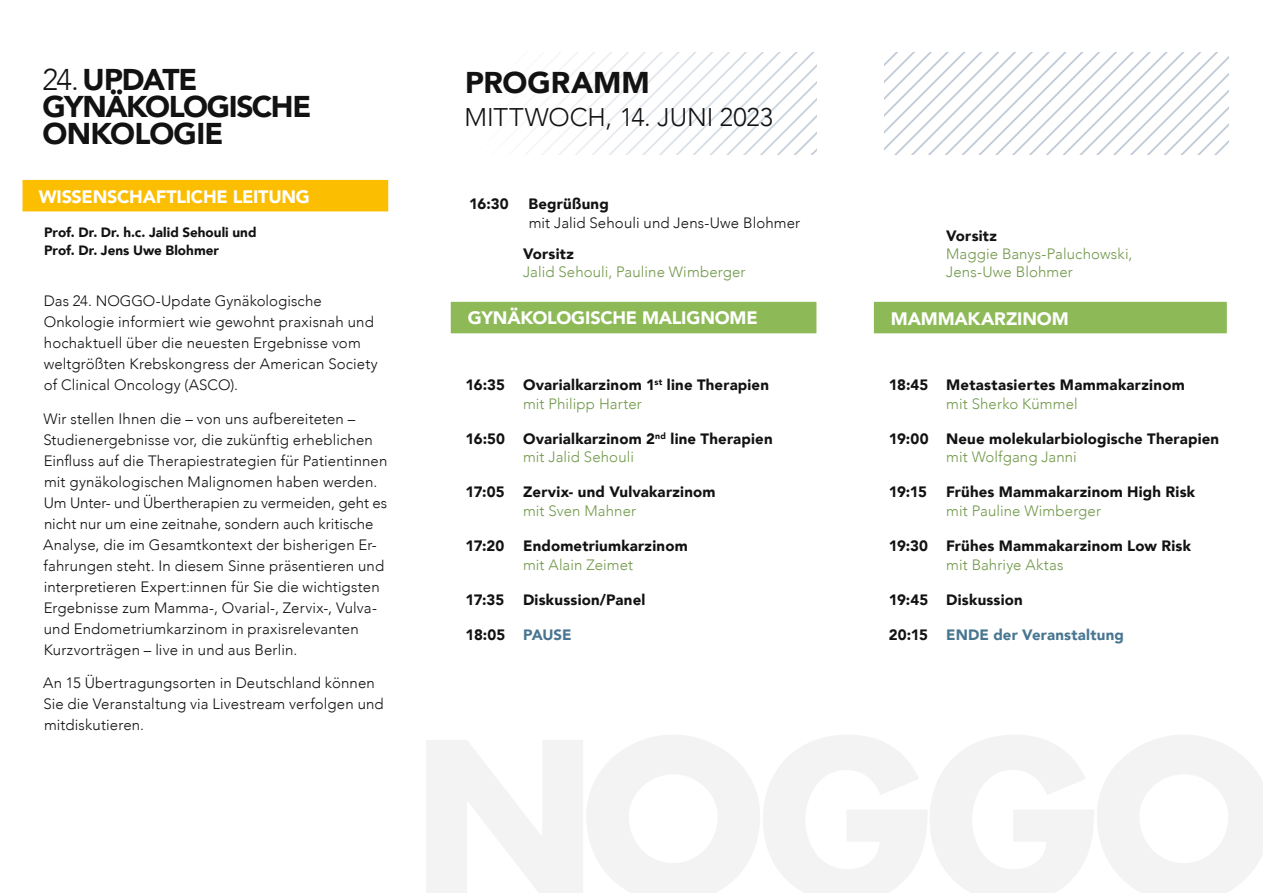
<style>
.page{position:relative;width:1263px;height:893px;background:#fff}
.page>*{position:absolute;margin:0;border:0;box-sizing:border-box;transform-origin:0 0}
.t1{font:900 30px/27px "Avenir";letter-spacing:-.035em;color:#111211}
.t2{font:900 30px "Avenir";color:#111211}
.t3{font:300 25.5px "Avenir";letter-spacing:-.005em;color:#111211}
.t4{font:900 18px "Avenir";letter-spacing:-.01em;color:#fff}
.t5{font:300 15px/21px "Avenir";letter-spacing:.01em;color:#111211}
.t6{font:900 15px/18.6px "Avenir";letter-spacing:.015em;color:#111211}
.t7{font:300 15px/18px "Avenir";letter-spacing:.005em;color:#72994b}
.t8{font:900 15px "Avenir";letter-spacing:.015em;color:#487691}
.t9{font:900 15px "Avenir";letter-spacing:-.015em;color:#111211}
.t10{font:900 13.5px/18px "Avenir";color:#111211}
.s1{font-weight:300}
.s2{font-weight:300;color:#72994b}
.s3{color:#487691}
.s4{color:#111211}
</style>
<div class="page">
<div style="left:23px;top:180px;width:365px;height:31px;background:#fbbe00"></div>
<div style="left:874px;top:302px;width:353px;height:31px;background:#8dba57"></div>
<div style="left:451px;top:302px;width:365px;height:31px;background:#8dba57"></div>
<svg style="left:528px;top:52px;width:288px;height:102px"></svg>
<svg style="left:884px;top:52px;width:345px;height:102px"></svg>
<svg style="left:426px;top:735px;width:837px;height:158px;fill:#f3f3f3"></svg>
<h1 class="t1" style="left:43px;top:65px;width:270px"><span class="s1">24.</span> UPDATE<br>GYNÄKOLOGISCHE<br>ONKOLOGIE</h1>
<p class="t4" style="left:39px;top:181px;width:273px">WISSENSCHAFTLICHE LEITUNG</p>
<p class="t10" style="left:44px;top:223px;width:214px">Prof. Dr. Dr. h.c. Jalid Sehouli und<br>Prof. Dr. Jens Uwe Blohmer</p>
<p class="t5" style="left:44px;top:290px;width:336px">Das 24. NOGGO-Update Gynäkologische Onkologie informiert wie gewohnt praxisnah und hochaktuell über die neuesten Ergebnisse vom weltgrößten Krebskongress der American Society of Clinical Oncology (ASCO).</p>
<p class="t5" style="left:43px;top:408px;width:346px">Wir stellen Ihnen die – von uns aufbereiteten – Studienergebnisse vor, die zukünftig erheblichen Einfluss auf die Therapiestrategien für Patientinnen mit gynäkologischen Malignomen haben werden.<br>Um Unter- und Übertherapien zu vermeiden, geht es nicht nur um eine zeitnahe, sondern auch kritische Analyse, die im Gesamtkontext der bisherigen Er&shy;fahrungen steht. In diesem Sinne präsentieren und interpretieren Expert:innen für Sie die wichtigsten Ergebnisse zum Mamma-, Ovarial-, Zervix-, Vulva&shy;und Endometriumkarzinom in praxisrelevanten Kurzvorträgen – live in und aus Berlin.</p>
<p class="t5" style="left:43px;top:673px;width:342px">An 15 Übertragungsorten in Deutschland können<br>Sie die Veranstaltung via Livestream verfolgen und mitdiskutieren.</p>
<h1 class="t2" style="left:465px;top:56px;width:186px">PROGRAMM</h1>
<h2 class="t3" style="left:465px;top:102px;width:310px">MITTWOCH, 14. JUNI 2023</h2>
<p class="t6" style="left:469px;top:194px;width:41px">16:30</p>
<p class="t6" style="left:529px;top:194px;width:82px">Begrüßung</p>
<p class="t5" style="left:529px;top:212px;width:273px">mit Jalid Sehouli und Jens-Uwe Blohmer</p>
<p class="t6" style="left:523px;top:244px;width:52px">Vorsitz</p>
<p class="t7" style="left:523px;top:263px;width:224px">Jalid Sehouli, Pauline Wimberger</p>
<p class="t4" style="left:468px;top:303px;width:291px">GYNÄKOLOGISCHE MALIGNOME</p>
<p class="t6" style="left:523px;top:375px;width:248px;text-indent:-57px">16:35 Ovarialkarzinom 1<sup>st</sup> line Therapien <span class="s2">mit Philipp Harter</span></p>
<p class="t6" style="left:523px;top:429px;width:251px;text-indent:-57px">16:50 Ovarialkarzinom 2<sup>nd</sup> line Therapien <span class="s2">mit Jalid Sehouli</span></p>
<p class="t6" style="left:466px;top:482px;width:251px">17:05 Zervix- und Vulvakarzinom</p>
<p class="t7" style="left:523px;top:502px;width:115px">mit Sven Mahner</p>
<p class="t6" style="left:466px;top:536px;width:224px">17:20 Endometriumkarzinom</p>
<p class="t7" style="left:523px;top:555px;width:112px">mit Alain Zeimet</p>
<p class="t6" style="left:466px;top:590px;width:40px">17:35</p>
<p class="t6" style="left:523px;top:590px;width:124px">Diskussion/Panel</p>
<p class="t9" style="left:466px;top:621px;width:107px">18:05 <span class="s3">PAUSE</span></p>
<p class="t6" style="left:946px;top:227px;width:52px">Vorsitz</p>
<p class="t7" style="left:946px;top:245px;width:188px">Maggie Banys-Paluchowski,<br>Jens-Uwe Blohmer</p>
<p class="t4" style="left:891px;top:303px;width:179px">MAMMAKARZINOM</p>
<p class="t6" style="left:889px;top:375px;width:298px">18:45 Metastasiertes Mammakarzinom</p>
<p class="t7" style="left:946px;top:394px;width:133px">mit Sherko Kümmel</p>
<p class="t6" style="left:889px;top:429px;width:332px">19:00 Neue molekularbiologische Therapien</p>
<p class="t7" style="left:946px;top:448px;width:132px">mit Wolfgang Janni</p>
<p class="t6" style="left:889px;top:482px;width:40px">19:15</p>
<p class="t6" style="left:946px;top:482px;width:251px">Frühes Mammakarzinom High Risk</p>
<p class="t7" style="left:946px;top:502px;width:156px">mit Pauline Wimberger</p>
<p class="t6" style="left:889px;top:536px;width:304px">19:30 Frühes Mammakarzinom Low Risk</p>
<p class="t7" style="left:946px;top:555px;width:119px">mit Bahriye Aktas</p>
<p class="t6" style="left:889px;top:590px;width:136px">19:45 Diskussion</p>
<p class="t8" style="left:889px;top:622px;width:237px"><span class="s4">20:15</span> ENDE der Veranstaltung</p>
</div>
